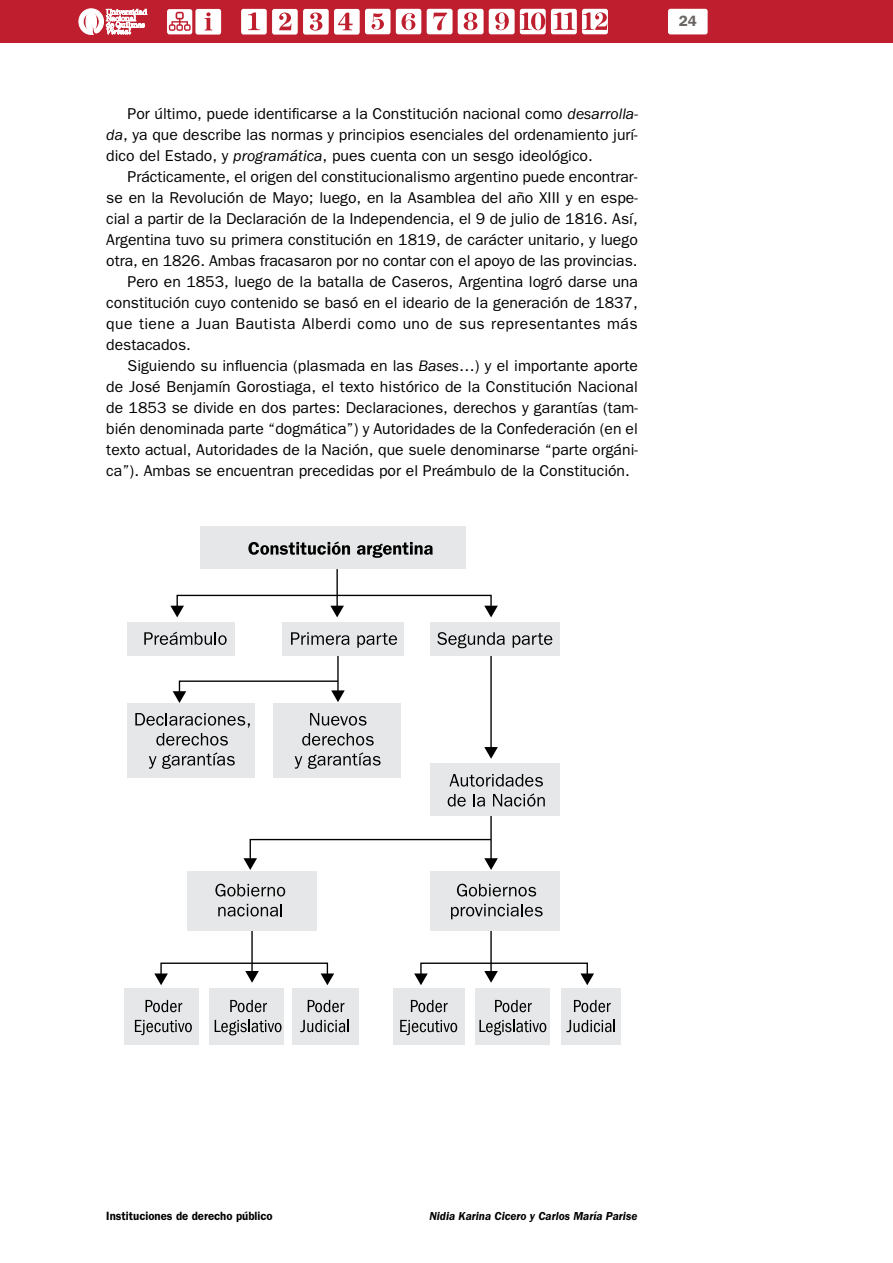
<style>
.page{position:relative;width:893px;height:1263px;background:#fff}
.page>*{position:absolute;margin:0;border:0;box-sizing:border-box;transform-origin:0 0}
.t1{font:15.75px/21px "Franklin Gothic";color:#000;text-align:justify}
.t2{font:15.75px "Franklin Gothic";letter-spacing:.025em;color:#000}
.t3{font:600 15px "Franklin Gothic";color:#6a6463}
.t4{font:italic 600 12px "Franklin Gothic";color:#000;scale:.95 1}
.t5{font:600 12px "Franklin Gothic";color:#000;scale:.95 1}
.s1{font-style:italic}
</style>
<div class="page">
<div style="left:0;top:0;width:893px;height:43px;background:#be1e2d"></div>
<div style="left:668px;top:9px;width:40px;height:25px;background:#fff;border-radius:2px"></div>
<div style="left:195px;top:9px;width:26px;height:26px;background:#fff;border-radius:2px"></div>
<svg style="left:204px;top:12px;width:8px;height:18px"></svg>
<div style="left:167px;top:9px;width:25px;height:25px;background:#fff;border-radius:2px"></div>
<svg style="left:169px;top:12px;width:22px;height:19px"></svg>
<svg style="left:79px;top:9px;width:68px;height:25px"></svg>
<div style="left:365px;top:9px;width:25px;height:25px;background:#fff;border-radius:2px"></div>
<svg style="left:372px;top:13px;width:12px;height:17px"></svg>
<div style="left:396px;top:9px;width:25px;height:25px;background:#fff;border-radius:2px"></div>
<svg style="left:401px;top:13px;width:14px;height:17px"></svg>
<div style="left:241px;top:9px;width:26px;height:26px;background:#fff;border-radius:2px"></div>
<svg style="left:248px;top:13px;width:12px;height:17px"></svg>
<div style="left:272px;top:9px;width:26px;height:26px;background:#fff;border-radius:2px"></div>
<svg style="left:279px;top:13px;width:12px;height:17px"></svg>
<div style="left:303px;top:9px;width:26px;height:26px;background:#fff;border-radius:2px"></div>
<svg style="left:310px;top:13px;width:12px;height:18px"></svg>
<div style="left:334px;top:9px;width:26px;height:26px;background:#fff;border-radius:2px"></div>
<svg style="left:338px;top:13px;width:15px;height:17px"></svg>
<div style="left:427px;top:9px;width:26px;height:25px;background:#fff;border-radius:2px"></div>
<svg style="left:433px;top:13px;width:14px;height:17px"></svg>
<div style="left:458px;top:9px;width:26px;height:25px;background:#fff;border-radius:2px"></div>
<svg style="left:464px;top:12px;width:13px;height:18px"></svg>
<div style="left:489px;top:9px;width:26px;height:25px;background:#fff;border-radius:2px"></div>
<svg style="left:495px;top:12px;width:14px;height:18px"></svg>
<div style="left:520px;top:9px;width:26px;height:25px;background:#fff;border-radius:2px"></div>
<svg style="left:520px;top:12px;width:25px;height:18px"></svg>
<div style="left:551px;top:9px;width:26px;height:25px;background:#fff;border-radius:2px"></div>
<svg style="left:553px;top:12px;width:23px;height:18px"></svg>
<div style="left:582px;top:9px;width:26px;height:25px;background:#fff;border-radius:2px"></div>
<svg style="left:583px;top:12px;width:24px;height:18px"></svg>
<hr style="left:336px;top:569px;width:2px;height:39px;background:#000">
<svg style="left:331px;top:608px;width:12px;height:9px"></svg>
<hr style="left:337px;top:654px;width:2px;height:38px;background:#000">
<hr style="left:490px;top:654px;width:2px;height:95px;background:#000">
<svg style="left:484px;top:747px;width:14px;height:12px"></svg>
<hr style="left:490px;top:765px;width:2px;height:95px;background:#000">
<hr style="left:490px;top:878px;width:2px;height:95px;background:#000">
<svg style="left:484px;top:971px;width:14px;height:12px"></svg>
<hr style="left:251px;top:878px;width:2px;height:95px;background:#000">
<svg style="left:245px;top:971px;width:14px;height:12px"></svg>
<div style="left:177px;top:595px;width:315px;height:13px;border:1px solid #000"></div>
<svg style="left:170px;top:606px;width:14px;height:11px"></svg>
<svg style="left:484px;top:606px;width:14px;height:11px"></svg>
<div style="left:160px;top:962px;width:168px;height:14px;border:1px solid #000"></div>
<svg style="left:154px;top:973px;width:14px;height:12px"></svg>
<svg style="left:321px;top:973px;width:13px;height:12px"></svg>
<div style="left:420px;top:962px;width:168px;height:14px;border:1px solid #000"></div>
<svg style="left:414px;top:973px;width:14px;height:12px"></svg>
<svg style="left:580px;top:973px;width:14px;height:12px"></svg>
<svg style="left:173px;top:680px;width:172px;height:23px"></svg>
<svg style="left:243px;top:838px;width:255px;height:32px"></svg>
<div style="left:200px;top:527px;width:265px;height:42px;background:#e6e7e8"></div>
<div style="left:127px;top:623px;width:107px;height:33px;background:#e6e7e8"></div>
<div style="left:282px;top:623px;width:122px;height:33px;background:#e6e7e8"></div>
<div style="left:430px;top:623px;width:130px;height:33px;background:#e6e7e8"></div>
<div style="left:430px;top:763px;width:130px;height:53px;background:#e6e7e8"></div>
<div style="left:430px;top:871px;width:130px;height:60px;background:#e6e7e8"></div>
<div style="left:187px;top:871px;width:130px;height:60px;background:#e6e7e8"></div>
<div style="left:127px;top:703px;width:127px;height:75px;background:#e6e7e8"></div>
<div style="left:273px;top:703px;width:128px;height:75px;background:#e6e7e8"></div>
<div style="left:124px;top:988px;width:75px;height:57px;background:#e6e7e8"></div>
<div style="left:209px;top:988px;width:75px;height:57px;background:#e6e7e8"></div>
<div style="left:292px;top:988px;width:66px;height:57px;background:#e6e7e8"></div>
<div style="left:393px;top:988px;width:71px;height:57px;background:#e6e7e8"></div>
<div style="left:475px;top:988px;width:75px;height:57px;background:#e6e7e8"></div>
<div style="left:561px;top:988px;width:59px;height:57px;background:#e6e7e8"></div>
<svg style="left:248px;top:541px;width:102px;height:14px"></svg>
<svg style="left:357px;top:542px;width:76px;height:16px"></svg>
<svg style="left:144px;top:632px;width:83px;height:13px"></svg>
<svg style="left:135px;top:713px;width:115px;height:33px"></svg>
<svg style="left:149px;top:756px;width:7px;height:13px"></svg>
<svg style="left:162px;top:752px;width:73px;height:17px"></svg>
<svg style="left:215px;top:884px;width:70px;height:12px"></svg>
<svg style="left:218px;top:904px;width:64px;height:12px"></svg>
<svg style="left:230px;top:1000px;width:37px;height:12px"></svg>
<svg style="left:215px;top:1020px;width:67px;height:15px"></svg>
<svg style="left:308px;top:1000px;width:36px;height:12px"></svg>
<svg style="left:300px;top:1020px;width:49px;height:12px"></svg>
<svg style="left:146px;top:1000px;width:36px;height:12px"></svg>
<svg style="left:135px;top:1020px;width:57px;height:15px"></svg>
<svg style="left:495px;top:1000px;width:37px;height:12px"></svg>
<svg style="left:479px;top:1020px;width:67px;height:15px"></svg>
<svg style="left:574px;top:1000px;width:37px;height:12px"></svg>
<svg style="left:566px;top:1020px;width:49px;height:12px"></svg>
<svg style="left:411px;top:1000px;width:37px;height:12px"></svg>
<svg style="left:400px;top:1020px;width:57px;height:15px"></svg>
<svg style="left:457px;top:884px;width:79px;height:12px"></svg>
<svg style="left:451px;top:904px;width:92px;height:15px"></svg>
<svg style="left:449px;top:774px;width:94px;height:13px"></svg>
<svg style="left:448px;top:794px;width:18px;height:12px"></svg>
<svg style="left:473px;top:794px;width:12px;height:12px"></svg>
<svg style="left:493px;top:793px;width:52px;height:13px"></svg>
<svg style="left:310px;top:713px;width:56px;height:13px"></svg>
<svg style="left:302px;top:733px;width:72px;height:13px"></svg>
<svg style="left:295px;top:756px;width:7px;height:13px"></svg>
<svg style="left:308px;top:752px;width:73px;height:17px"></svg>
<svg style="left:437px;top:632px;width:68px;height:16px"></svg>
<svg style="left:513px;top:633px;width:39px;height:15px"></svg>
<svg style="left:291px;top:632px;width:58px;height:13px"></svg>
<svg style="left:357px;top:633px;width:40px;height:15px"></svg>
<p class="t1" style="left:106px;top:104px;width:533px;text-indent:21px">Por último, puede identificarse a la Constitución nacional como <span class="s1">desarrolla&shy;da</span>, ya que describe las normas y principios esenciales del ordenamiento jurí&shy;dico del Estado, y <span class="s1">programática</span>, pues cuenta con un sesgo ideológico.</p>
<p class="t1" style="left:128px;top:167px;width:511px">Prácticamente, el origen del constitucionalismo argentino puede encontrar-</p>
<p class="t1" style="left:106px;top:188px;width:533px">se en la Revolución de Mayo; luego, en la Asamblea del año XIII y en espe-</p>
<p class="t1" style="left:106px;top:209px;width:533px">cial a partir de la Declaración de la Independencia, el 9 de julio de 1816. Así,</p>
<p class="t1" style="left:106px;top:230px;width:533px">Argentina tuvo su primera constitución en 1819, de carácter unitario, y luego</p>
<p class="t1" style="left:106px;top:251px;width:533px">otra, en 1826. Ambas fracasaron por no contar con el apoyo de las provincias.</p>
<p class="t1" style="left:128px;top:272px;width:512px">Pero en 1853, luego de la batalla de Caseros, Argentina logró darse una</p>
<p class="t1" style="left:106px;top:293px;width:533px">constitución cuyo contenido se basó en el ideario de la generación de 1837,</p>
<p class="t2" style="left:106px;top:315px;width:533px">que tiene a Juan Bautista Alberdi como uno de sus representantes más</p>
<p class="t1" style="left:106px;top:334px;width:86px">destacados.</p>
<p class="t1" style="left:128px;top:355px;width:512px">Siguiendo su influencia (plasmada en las <span class="s1">Bases</span>…) y el importante aporte</p>
<p class="t1" style="left:106px;top:376px;width:533px">de José Benjamín Gorostiaga, el texto histórico de la Constitución Nacional</p>
<p class="t1" style="left:106px;top:397px;width:533px">de 1853 se divide en dos partes: Declaraciones, derechos y garantías (tam-</p>
<p class="t1" style="left:106px;top:418px;width:533px">bién denominada parte “dogmática”) y Autoridades de la Confederación (en el</p>
<p class="t1" style="left:106px;top:439px;width:533px">texto actual, Autoridades de la Nación, que suele denominarse “parte orgáni-</p>
<p class="t1" style="left:106px;top:460px;width:525px">ca”). Ambas se encuentran precedidas por el Preámbulo de la Constitución.</p>
<p class="t3" style="left:679px;top:12px;width:19px">24</p>
<p class="t5" style="left:106px;top:1209px;width:177px">Instituciones de derecho público</p>
<p class="t4" style="left:429px;top:1210px;width:220px">Nidia Karina Cicero y Carlos María Parise</p>
</div>
